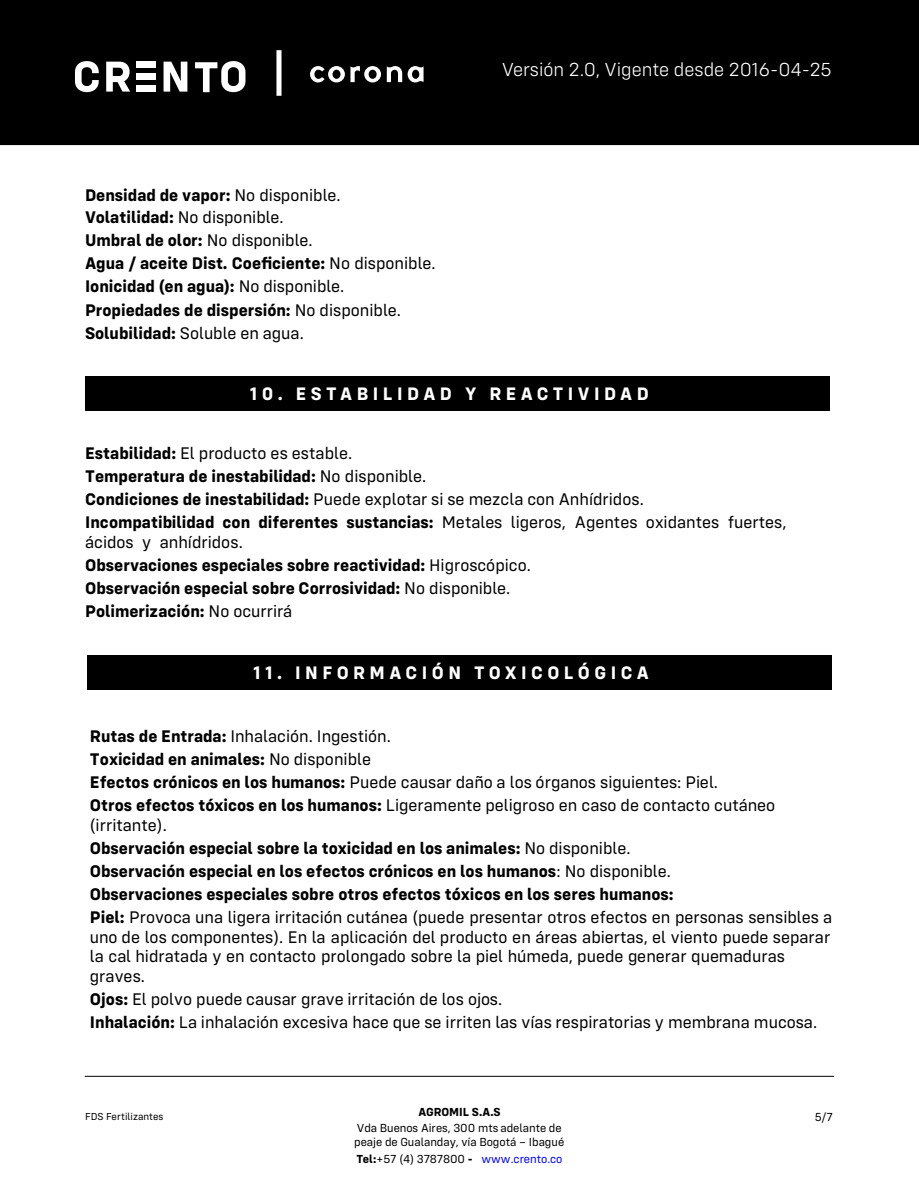
<style>
.page{position:relative;width:919px;height:1188px;background:#fff}
.page>*{position:absolute;margin:0;border:0;box-sizing:border-box;transform-origin:0 0}
.t1{font:300 19.5px "Config";color:#fff}
.t2{font:700 18.75px "Config";letter-spacing:.24em;color:#fff}
.t3{font:17.4px/23.1px "Config";color:#000}
.t4{font:700 17.4px/23.1px "Config";color:#000}
.t5{font:12px/14.5px "Config";letter-spacing:-.005em;color:#000}
.t6{font:700 12px "Config";letter-spacing:-.005em;color:#000}
.t7{font:10.5px "Config";letter-spacing:.005em;color:#000}
.s1{font-weight:400}
.s2{font-weight:700}
.s3{color:#00f}
</style>
<div class="page">
<div style="left:0;top:0;width:918px;height:146px;background:#000"></div>
<div style="left:85px;top:377px;width:744px;height:34px;background:#000"></div>
<div style="left:87px;top:655px;width:744px;height:35px;background:#000"></div>
<hr style="left:85px;top:1076px;width:748px;height:1px;background:#000">
<div style="left:276px;top:50px;width:5px;height:46px;background:#fff"></div>
<svg style="left:106px;top:62px;width:24px;height:30px"></svg>
<svg style="left:163px;top:62px;width:24px;height:30px"></svg>
<svg style="left:195px;top:61px;width:50px;height:31px"></svg>
<div style="left:137px;top:61px;width:19px;height:7px;background:#fff"></div>
<div style="left:137px;top:86px;width:19px;height:6px;background:#fff"></div>
<div style="left:137px;top:73px;width:19px;height:6px;background:#fff"></div>
<svg style="left:75px;top:61px;width:24px;height:31px"></svg>
<svg style="left:387px;top:66px;width:36px;height:16px"></svg>
<svg style="left:310px;top:66px;width:71px;height:16px"></svg>
<p class="t4" style="left:85px;top:185px;width:352px">Densidad de vapor: <span class="s1">No disponible.<br></span>Volatilidad: <span class="s1">No disponible.<br></span>Umbral de olor: <span class="s1">No disponible.<br></span>Agua / aceite Dist. Coeficiente: <span class="s1">No disponible.<br></span>Ionicidad (en agua): <span class="s1">No disponible.<br></span>Propiedades de dispersión: <span class="s1">No disponible.<br></span>Solubilidad: <span class="s1">Soluble en agua.</span></p>
<p class="t1" style="left:502px;top:61px;width:331px">Versión 2.0, Vigente desde 2016-04-25</p>
<p class="t2" style="left:250px;top:385px;width:400px">10. ESTABILIDAD Y REACTIVIDAD</p>
<p class="t3" style="left:85px;top:443px;width:702px"><span class="s2">Estabilidad:</span> El producto es estable.<br><span class="s2">Temperatura de inestabilidad:</span> No disponible.<br><span class="s2">Condiciones de inestabilidad:</span> Puede explotar si se mezcla con Anhídridos.<br><span class="s2">Incompatibilidad con diferentes sustancias:</span> Metales ligeros, Agentes oxidantes fuertes,</p>
<p class="t4" style="left:85px;top:532px;width:447px"><span class="s1">ácidos y anhídridos.<br></span>Observaciones especiales sobre reactividad: <span class="s1">Higroscópico.<br></span>Observación especial sobre Corrosividad: <span class="s1">No disponible.<br></span>Polimerización: <span class="s1">No ocurrirá</span></p>
<p class="t2" style="left:253px;top:664px;width:397px">11. INFORMACIÓN TOXICOLÓGICA</p>
<p class="t3" style="left:90px;top:726px;width:687px"><span class="s2">Rutas de Entrada:</span> Inhalación. Ingestión.<br><span class="s2">Toxicidad en animales:</span> No disponible<br><span class="s2">Efectos crónicos en los humanos:</span> Puede causar daño a los órganos siguientes: Piel.<br><span class="s2">Otros efectos tóxicos en los humanos:</span> Ligeramente peligroso en caso de contacto cutáneo</p>
<p class="t4" style="left:90px;top:815px;width:744px"><span class="s1">(irritante).<br></span>Observación especial sobre la toxicidad en los animales: <span class="s1">No disponible.<br></span>Observación especial en los efectos crónicos en los humanos<span class="s1">: No disponible.<br></span>Observaciones especiales sobre otros efectos tóxicos en los seres humanos:<br>Piel: <span class="s1">Provoca una ligera irritación cutánea (puede presentar otros efectos en personas sensibles a</span></p>
<p class="t3" style="left:90px;top:928px;width:742px;line-height:19.5px">uno de los componentes). En la aplicación del producto en áreas abiertas, el viento puede separar la cal hidratada y en contacto prolongado sobre la piel húmeda, puede generar quemaduras graves.</p>
<p class="t3" style="left:90px;top:989px;width:728px"><span class="s2">Ojos:</span> El polvo puede causar grave irritación de los ojos.<br><span class="s2">Inhalación:</span> La inhalación excesiva hace que se irriten las vías respiratorias y membrana mucosa.</p>
<p class="t7" style="left:85px;top:1112px;width:80px">FDS Fertilizantes</p>
<p class="t6" style="left:418px;top:1106px;width:84px">AGROMIL S.A.S</p>
<p class="t5" style="left:356px;top:1152px;width:207px"><span class="s2">Tel:</span>+57 (4) 3787800 <span class="s2">-</span> <span class="s3">www.crento.co</span></p>
<p class="t5" style="left:354px;top:1121px;width:211px">Vda Buenos Aires, 300 mts adelante de peaje de Gualanday, vía Bogotá – Ibagué</p>
<p class="t5" style="left:814px;top:1111px;width:20px">5/7</p>
</div>
